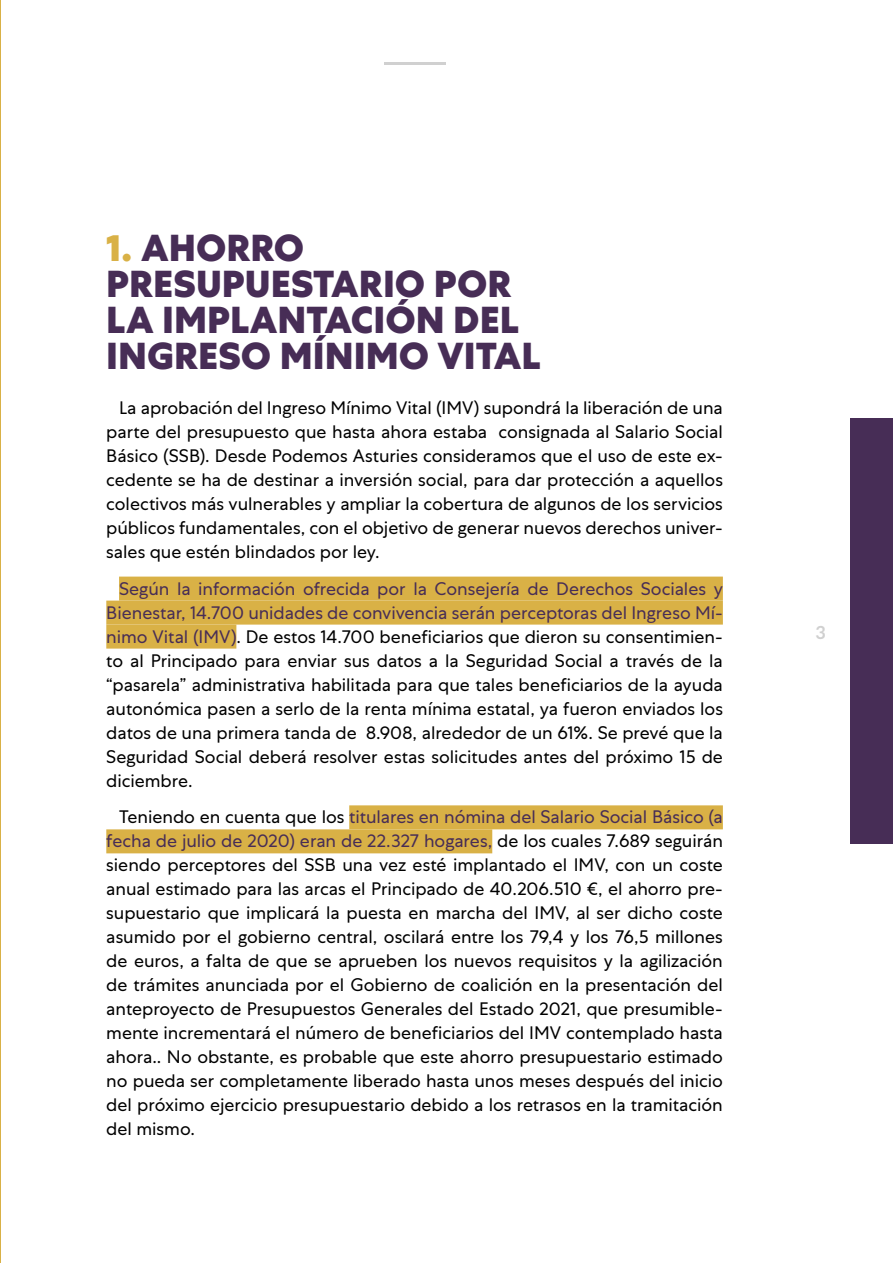
<style>
.page{position:relative;width:893px;height:1263px;background:#fff}
.page>*{position:absolute;margin:0;border:0;box-sizing:border-box;transform-origin:0 0}
.t1{font:800 37.5px/36px "Centra No 1";color:#472d56}
.t2{font:18px/24px "Centra No 1";color:#000;text-align:justify}
.t3{font:700 18px "Aleo";color:#d0d0d0}
.s1{color:#d9b146}
.s2{color:#472d56}
</style>
<div class="page">
<hr style="left:384px;top:62px;width:61px;height:3px;background:#d0d0d0">
<div style="left:850px;top:419px;width:43px;height:425px;background:#472d56"></div>
<div style="left:119px;top:577px;width:604px;height:24px;background:#d9b146"></div>
<div style="left:106px;top:601px;width:617px;height:24px;background:#d9b146"></div>
<div style="left:106px;top:625px;width:130px;height:24px;background:#d9b146"></div>
<div style="left:349px;top:805px;width:374px;height:24px;background:#d9b146"></div>
<div style="left:106px;top:829px;width:386px;height:24px;background:#d9b146"></div>
<hr style="left:0;top:0;width:1px;height:1263px;background:#d9b146">
<h1 class="t1" style="left:106px;top:230px;width:436px"><span class="s1">1.</span> AHORRO<br>PRESUPUESTARIO POR<br>LA IMPLANTACIÓN DEL<br>INGRESO MÍNIMO VITAL</h1>
<p class="t2" style="left:106px;top:395px;width:618px;text-indent:13px">La aprobación del Ingreso Mínimo Vital (IMV) supondrá la liberación de una parte del presupuesto que hasta ahora estaba consignada al Salario Social Básico (SSB). Desde Podemos Asturies consideramos que el uso de este ex&shy;cedente se ha de destinar a inversión social, para dar protección a aquellos colectivos más vulnerables y ampliar la cobertura de algunos de los servicios públicos fundamentales, con el objetivo de generar nuevos derechos univer&shy;sales que estén blindados por ley.</p>
<p class="t2" style="left:106px;top:576px;width:618px;text-indent:13px"><span class="s2">Según la información ofrecida por la Consejería de Derechos Sociales y Bienestar, 14.700 unidades de convivencia serán perceptoras del Ingreso Mí&shy;nimo Vital (IMV)</span>. De estos 14.700 beneficiarios que dieron su consentimien&shy;to al Principado para enviar sus datos a la Seguridad Social a través de la “pasarela” administrativa habilitada para que tales beneficiarios de la ayuda autonómica pasen a serlo de la renta mínima estatal, ya fueron enviados los datos de una primera tanda de 8.908, alrededor de un 61%. Se prevé que la Seguridad Social deberá resolver estas solicitudes antes del próximo 15 de diciembre.</p>
<p class="t2" style="left:106px;top:805px;width:618px;text-indent:13px">Teniendo en cuenta que los <span class="s2">titulares en nómina del Salario Social Básico (a fecha de julio de 2020) eran de 22.327 hogares,</span> de los cuales 7.689 seguirán siendo perceptores del SSB una vez esté implantado el IMV, con un coste anual estimado para las arcas el Principado de 40.206.510 €, el ahorro pre&shy;supuestario que implicará la puesta en marcha del IMV, al ser dicho coste asumido por el gobierno central, oscilará entre los 79,4 y los 76,5 millones de euros, a falta de que se aprueben los nuevos requisitos y la agilización de trámites anunciada por el Gobierno de coalición en la presentación del anteproyecto de Presupuestos Generales del Estado 2021, que presumible&shy;mente incrementará el número de beneficiarios del IMV contemplado hasta ahora.. No obstante, es probable que este ahorro presupuestario estimado no pueda ser completamente liberado hasta unos meses después del inicio del próximo ejercicio presupuestario debido a los retrasos en la tramitación del mismo.</p>
<p class="t3" style="left:816px;top:622px;width:11px">3</p>
</div>
